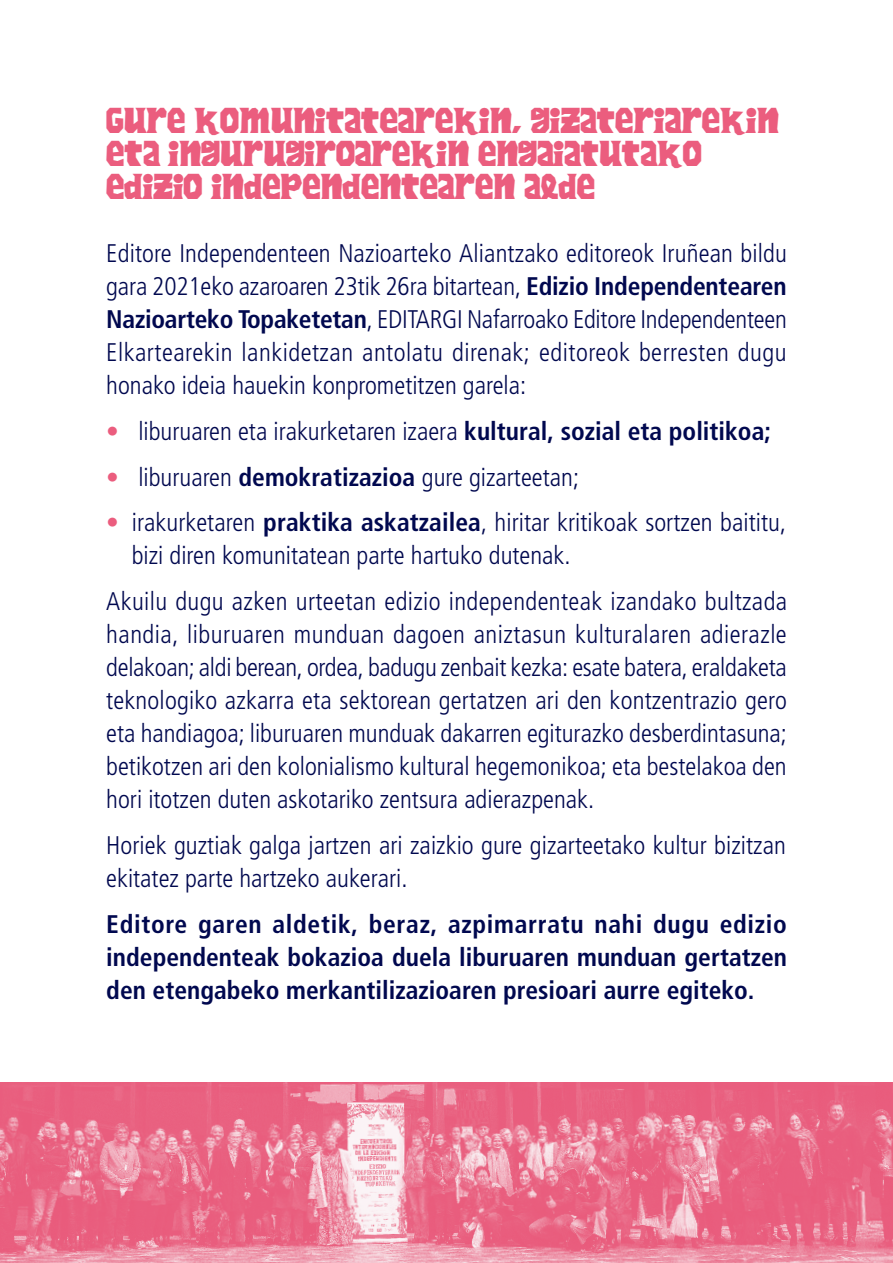
<style>
.page{position:relative;width:893px;height:1263px;background:#fff}
.page>*{position:absolute;margin:0;border:0;box-sizing:border-box;transform-origin:0 0}
.t1{font:36px/33px "Irunea";color:#eb5d7e}
.t2{font:25.5px/33px "Frutiger LT 47 Lt Cn";color:#00084f;text-align:justify}
.t3{font:25.5px/33px "Frutiger LT 67 Bd Cn";color:#00084f;text-align:justify}
.s1{font-family:"Frutiger LT 67 Bd Cn"}
.s2{font-family:"Frutiger LT 67 Bd Cn";color:#eb5d7e}
</style>
<div class="page">
<img style="left:0;top:1082px;width:893px;height:181px">
<h1 class="t1" style="left:106px;top:106px;width:674px">GURE KOMUNITATEAREKIN, GIZATERIAREKIN<br>ETA INGURUGIROAREKIN ENGAIATUTAKO<br>EDIZIO INDEPENDENTEAREN ALDE</h1>
<p class="t2" style="left:106px;top:237px;width:682px">Editore Independenteen Nazioarteko Aliantzako editoreok Iruñean bildu gara 2021eko azaroaren 23tik 26ra bitartean, <span class="s1">Edizio Independentearen Nazioarteko Topaketetan</span>, EDITARGI Nafarroako Editore Independenteen Elkartearekin lankidetzan antolatu direnak; editoreok berresten dugu honako ideia hauekin konprometitzen garela:</p>
<p class="t2" style="left:106px;top:415px;width:666px"><span class="s2">•</span> liburuaren eta irakurketaren izaera <span class="s1">kultural, sozial eta politikoa;</span></p>
<p class="t2" style="left:106px;top:461px;width:474px"><span class="s2">•</span> liburuaren <span class="s1">demokratizazioa</span> gure gizarteetan;</p>
<p class="t2" style="left:132px;top:506px;width:656px;text-indent:-26px"><span class="s2">•</span> irakurketaren <span class="s1">praktika askatzailea</span>, hiritar kritikoak sortzen baititu, bizi diren komunitatean parte hartuko dutenak.</p>
<p class="t2" style="left:106px;top:585px;width:682px">Akuilu dugu azken urteetan edizio independenteak izandako bultzada handia, liburuaren munduan dagoen aniztasun kulturalaren adierazle delakoan; aldi berean, ordea, badugu zenbait kezka: esate batera, eraldaketa teknologiko azkarra eta sektorean gertatzen ari den kontzentrazio gero eta handiagoa; liburuaren munduak dakarren egiturazko desberdintasuna; betikotzen ari den kolonialismo kultural hegemonikoa; eta bestelakoa den hori itotzen duten askotariko zentsura adierazpenak.</p>
<p class="t2" style="left:106px;top:829px;width:681px">Horiek guztiak galga jartzen ari zaizkio gure gizarteetako kultur bizitzan ekitatez parte hartzeko aukerari.</p>
<p class="t3" style="left:106px;top:907px;width:682px">Editore garen aldetik, beraz, azpimarratu nahi dugu edizio independenteak bokazioa duela liburuaren munduan gertatzen den etengabeko merkantilizazioaren presioari aurre egiteko.</p>
</div>
